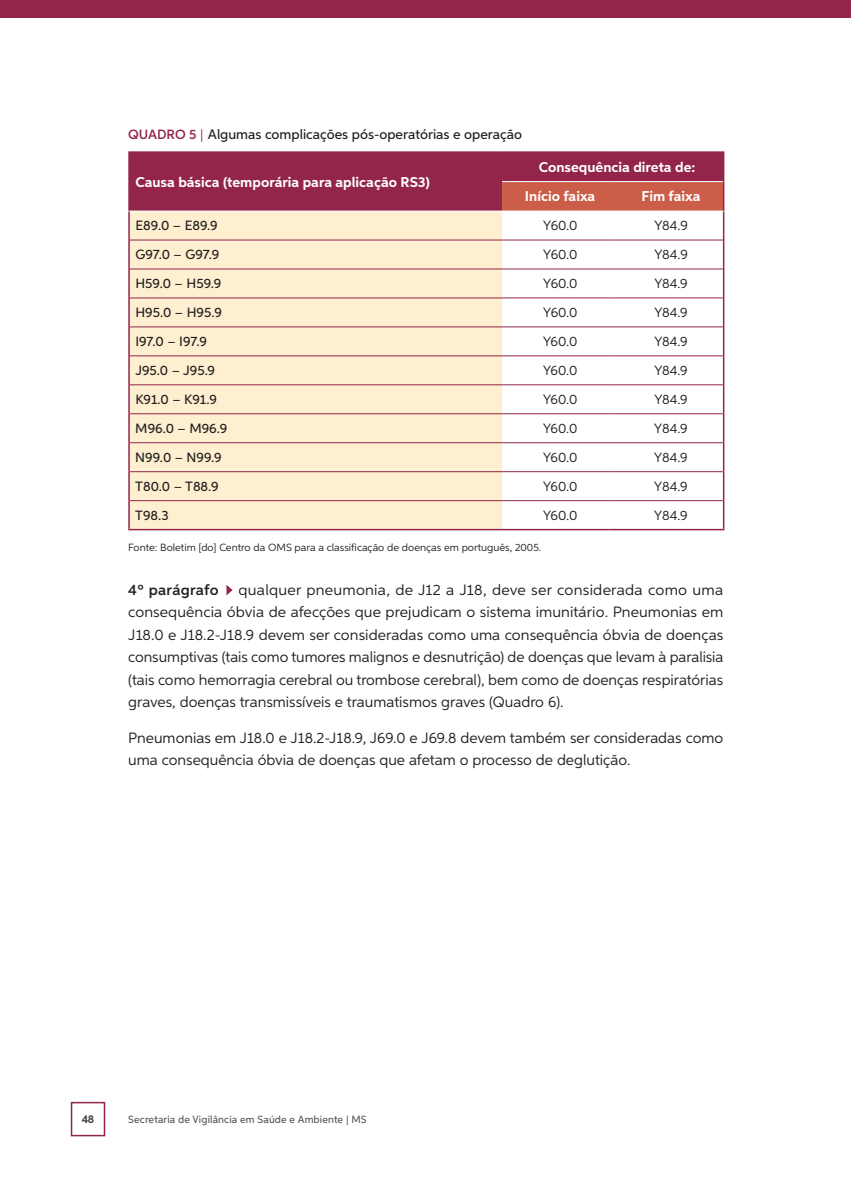
<style>
.page{position:relative;width:851px;height:1191px;background:#fff}
.page>*{position:absolute;margin:0;border:0;box-sizing:border-box;transform-origin:0 0}
.t1{font:15px/22.5px "Aspira";color:#231f20;text-align:justify}
.t2{font:600 15px "Aspira";letter-spacing:.015em;color:#231f20}
.t3{font:700 14.25px/29.4px "Aspira";color:#fff}
.t4{font:500 13.8px "Aspira";color:#231f20}
.t5{font:500 13.5px "Aspira";color:#231f20}
.t6{font:13.5px "Aspira";letter-spacing:-.02em;color:#231f20}
.t7{font:700 11.25px "Aspira";color:#3e3e3f}
.t8{font:10.5px "Aspira";color:#231f20}
.t9{font:500 10.5px "Aspira";letter-spacing:.01em;color:#57585a}
.s1{font-weight:600;font-size:13.5px;color:#93254c}
.s2{font-weight:400;font-size:13.5px;color:#93254c}
</style>
<div class="page">
<div style="left:71px;top:1101px;width:34px;height:35px;border:2px solid #93254c"></div>
<div style="left:0;top:0;width:850px;height:18px;background:#93254c"></div>
<svg style="left:130px;top:153px;width:592px;height:58px;background:#9e314c"></svg>
<div style="left:130px;top:212px;width:372px;height:317px;background:#feefd0"></div>
<hr style="left:502px;top:181px;width:107px;height:1px;background:#fff">
<hr style="left:609px;top:181px;width:113px;height:1px;background:#fff">
<hr style="left:130px;top:240px;width:372px;height:1px;background:#93254c">
<hr style="left:502px;top:240px;width:107px;height:1px;background:#93254c">
<hr style="left:609px;top:240px;width:113px;height:1px;background:#93254c">
<hr style="left:130px;top:269px;width:372px;height:1px;background:#93254c">
<hr style="left:502px;top:269px;width:107px;height:1px;background:#93254c">
<hr style="left:609px;top:269px;width:113px;height:1px;background:#93254c">
<hr style="left:130px;top:298px;width:372px;height:1px;background:#93254c">
<hr style="left:502px;top:298px;width:107px;height:1px;background:#93254c">
<hr style="left:609px;top:298px;width:113px;height:1px;background:#93254c">
<hr style="left:130px;top:327px;width:372px;height:1px;background:#93254c">
<hr style="left:502px;top:327px;width:107px;height:1px;background:#93254c">
<hr style="left:609px;top:327px;width:113px;height:1px;background:#93254c">
<hr style="left:130px;top:355px;width:372px;height:1px;background:#93254c">
<hr style="left:502px;top:355px;width:107px;height:1px;background:#93254c">
<hr style="left:609px;top:355px;width:113px;height:1px;background:#93254c">
<hr style="left:130px;top:384px;width:372px;height:1px;background:#93254c">
<hr style="left:502px;top:384px;width:107px;height:1px;background:#93254c">
<hr style="left:609px;top:384px;width:113px;height:1px;background:#93254c">
<hr style="left:130px;top:413px;width:372px;height:1px;background:#93254c">
<hr style="left:502px;top:413px;width:107px;height:1px;background:#93254c">
<hr style="left:609px;top:413px;width:113px;height:1px;background:#93254c">
<hr style="left:130px;top:442px;width:372px;height:1px;background:#93254c">
<hr style="left:502px;top:442px;width:107px;height:1px;background:#93254c">
<hr style="left:609px;top:442px;width:113px;height:1px;background:#93254c">
<hr style="left:130px;top:471px;width:372px;height:1px;background:#93254c">
<hr style="left:502px;top:471px;width:107px;height:1px;background:#93254c">
<hr style="left:609px;top:471px;width:113px;height:1px;background:#93254c">
<hr style="left:130px;top:500px;width:372px;height:1px;background:#93254c">
<hr style="left:502px;top:500px;width:107px;height:1px;background:#93254c">
<hr style="left:609px;top:500px;width:113px;height:1px;background:#93254c">
<hr style="left:128px;top:151px;width:374px;height:2px;background:#93254c">
<hr style="left:128px;top:153px;width:2px;height:29px;background:#93254c">
<hr style="left:128px;top:182px;width:2px;height:29px;background:#93254c">
<hr style="left:502px;top:151px;width:107px;height:2px;background:#93254c">
<hr style="left:609px;top:151px;width:115px;height:2px;background:#93254c">
<hr style="left:722px;top:153px;width:2px;height:29px;background:#93254c">
<hr style="left:722px;top:182px;width:2px;height:29px;background:#93254c">
<hr style="left:128px;top:211px;width:2px;height:29px;background:#93254c">
<hr style="left:722px;top:211px;width:2px;height:29px;background:#93254c">
<hr style="left:128px;top:240px;width:2px;height:29px;background:#93254c">
<hr style="left:722px;top:240px;width:2px;height:29px;background:#93254c">
<hr style="left:128px;top:269px;width:2px;height:29px;background:#93254c">
<hr style="left:722px;top:269px;width:2px;height:29px;background:#93254c">
<hr style="left:128px;top:298px;width:2px;height:29px;background:#93254c">
<hr style="left:722px;top:298px;width:2px;height:29px;background:#93254c">
<hr style="left:128px;top:327px;width:2px;height:29px;background:#93254c">
<hr style="left:722px;top:327px;width:2px;height:29px;background:#93254c">
<hr style="left:128px;top:356px;width:2px;height:29px;background:#93254c">
<hr style="left:722px;top:356px;width:2px;height:29px;background:#93254c">
<hr style="left:128px;top:385px;width:2px;height:29px;background:#93254c">
<hr style="left:722px;top:385px;width:2px;height:29px;background:#93254c">
<hr style="left:128px;top:414px;width:2px;height:29px;background:#93254c">
<hr style="left:722px;top:414px;width:2px;height:29px;background:#93254c">
<hr style="left:128px;top:443px;width:2px;height:29px;background:#93254c">
<hr style="left:722px;top:443px;width:2px;height:29px;background:#93254c">
<hr style="left:128px;top:472px;width:2px;height:28px;background:#93254c">
<hr style="left:722px;top:472px;width:2px;height:28px;background:#93254c">
<hr style="left:128px;top:500px;width:2px;height:29px;background:#93254c">
<hr style="left:722px;top:500px;width:2px;height:29px;background:#93254c">
<hr style="left:128px;top:529px;width:374px;height:1px;background:#93254c">
<hr style="left:502px;top:529px;width:107px;height:1px;background:#93254c">
<hr style="left:609px;top:529px;width:115px;height:1px;background:#93254c">
<svg style="left:226px;top:585px;width:6px;height:10px"></svg>
<p class="t4" style="left:128px;top:126px;width:395px"><span class="s1">QUADRO 5</span> <span class="s2">|</span> Algumas complicações pós-operatórias e operação</p>
<p class="t3" style="left:135px;top:167px;width:296px">Causa básica (temporária para aplicação RS3)</p>
<p class="t3" style="left:525px;top:152px;width:172px;text-indent:14px">Consequência direta de:<br>Início faixa</p>
<p class="t3" style="left:641px;top:182px;width:61px">Fim faixa</p>
<p class="t5" style="left:135px;top:217px;width:84px">E89.0 – E89.9</p>
<p class="t6" style="left:542px;top:217px;width:36px">Y60.0</p>
<p class="t6" style="left:654px;top:217px;width:35px">Y84.9</p>
<p class="t5" style="left:135px;top:246px;width:85px">G97.0 – G97.9</p>
<p class="t6" style="left:542px;top:246px;width:36px">Y60.0</p>
<p class="t6" style="left:654px;top:246px;width:35px">Y84.9</p>
<p class="t5" style="left:135px;top:275px;width:87px">H59.0 – H59.9</p>
<p class="t6" style="left:542px;top:275px;width:36px">Y60.0</p>
<p class="t6" style="left:654px;top:275px;width:35px">Y84.9</p>
<p class="t5" style="left:135px;top:304px;width:88px">H95.0 – H95.9</p>
<p class="t6" style="left:542px;top:304px;width:36px">Y60.0</p>
<p class="t6" style="left:654px;top:304px;width:35px">Y84.9</p>
<p class="t5" style="left:135px;top:333px;width:73px">I97.0 – I97.9</p>
<p class="t6" style="left:542px;top:333px;width:36px">Y60.0</p>
<p class="t6" style="left:654px;top:333px;width:35px">Y84.9</p>
<p class="t5" style="left:135px;top:362px;width:81px">J95.0 – J95.9</p>
<p class="t6" style="left:542px;top:362px;width:36px">Y60.0</p>
<p class="t6" style="left:654px;top:362px;width:35px">Y84.9</p>
<p class="t5" style="left:135px;top:391px;width:83px">K91.0 – K91.9</p>
<p class="t6" style="left:542px;top:391px;width:36px">Y60.0</p>
<p class="t6" style="left:654px;top:391px;width:35px">Y84.9</p>
<p class="t5" style="left:135px;top:420px;width:93px">M96.0 – M96.9</p>
<p class="t6" style="left:542px;top:420px;width:36px">Y60.0</p>
<p class="t6" style="left:654px;top:420px;width:35px">Y84.9</p>
<p class="t5" style="left:135px;top:449px;width:88px">N99.0 – N99.9</p>
<p class="t6" style="left:542px;top:449px;width:36px">Y60.0</p>
<p class="t6" style="left:654px;top:449px;width:35px">Y84.9</p>
<p class="t5" style="left:135px;top:478px;width:85px">T80.0 – T88.9</p>
<p class="t6" style="left:542px;top:478px;width:36px">Y60.0</p>
<p class="t6" style="left:653px;top:478px;width:35px">Y84.9</p>
<p class="t5" style="left:135px;top:507px;width:35px">T98.3</p>
<p class="t6" style="left:542px;top:507px;width:36px">Y60.0</p>
<p class="t6" style="left:653px;top:507px;width:35px">Y84.9</p>
<p class="t8" style="left:128px;top:541px;width:414px">Fonte: Boletim [do] Centro da OMS para a classificação de doenças em português, 2005.</p>
<p class="t2" style="left:128px;top:580px;width:92px">4º parágrafo</p>
<p class="t1" style="left:128px;top:578px;width:596px;text-indent:110px">qualquer pneumonia, de J12 a J18, deve ser considerada como uma consequência óbvia de afecções que prejudicam o sistema imunitário. Pneumonias em J18.0 e J18.2-J18.9 devem ser consideradas como uma consequência óbvia de doenças consumptivas (tais como tumores malignos e desnutrição) de doenças que levam à paralisia (tais como hemorragia cerebral ou trombose cerebral), bem como de doenças respiratórias graves, doenças transmissíveis e traumatismos graves (Quadro 6).</p>
<p class="t1" style="left:128px;top:726px;width:596px">Pneumonias em J18.0 e J18.2-J18.9, J69.0 e J69.8 devem também ser consideradas como uma consequência óbvia de doenças que afetam o processo de deglutição.</p>
<p class="t7" style="left:82px;top:1112px;width:14px">48</p>
<p class="t9" style="left:128px;top:1113px;width:240px">Secretaria de Vigilância em Saúde e Ambiente | MS</p>
</div>
